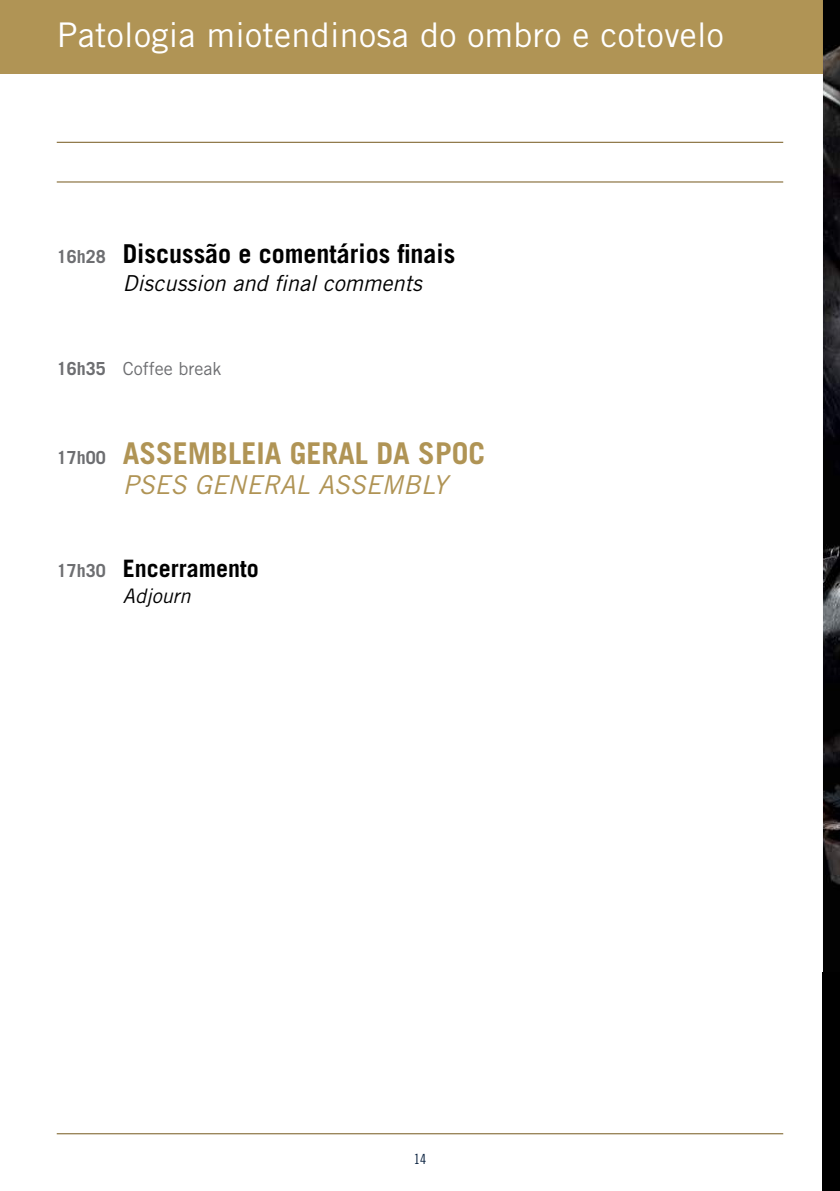
<style>
.page{position:relative;width:840px;height:1191px;background:#fff}
.page>*{position:absolute;margin:0;border:0;box-sizing:border-box;transform-origin:0 0}
.t1{font:34px "Trade Gothic LT Std";letter-spacing:.01em;color:#fff}
.t2{font:700 30px "Trade Gothic LT Std";color:#b09455}
.t3{font:700 26px "Trade Gothic LT Std";color:#000}
.t4{font:italic 26px "Trade Gothic LT Std";color:#b09455}
.t5{font:700 24px "Trade Gothic LT Std";color:#000}
.t6{font:italic 22px "Trade Gothic LT Std";color:#000}
.t7{font:italic 20px "Trade Gothic LT Std";color:#000}
.t8{font:18px "Trade Gothic LT Std";color:#6d6e71}
.t9{font:14px "Trade Gothic LT Std Cn 18";color:#0a2240}
.s1{font-size:18px;color:#6d6e71}
.s2{font-weight:700}
</style>
<div class="page">
<div style="left:0;top:0;width:839px;height:74px;background:#b09455"></div>
<hr style="left:57px;top:1133px;width:725px;height:1px;background:#74581c">
<hr style="left:57px;top:142px;width:725px;height:1px;background:#74581c">
<hr style="left:57px;top:181px;width:725px;height:1px;background:#74581c">
<img style="left:823px;top:0;width:16px;height:972px">
<div style="left:822px;top:972px;width:17px;height:219px;background:#000"></div>
<p class="t1" style="left:57px;top:15px;width:668px">Patologia miotendinosa do ombro e cotovelo</p>
<p class="t3" style="left:57px;top:237px;width:400px"><span class="s1">16h28</span> Discussão e comentários finais</p>
<p class="t6" style="left:123px;top:269px;width:300px">Discussion and final comments</p>
<p class="t8" style="left:57px;top:358px;width:166px"><span class="s2">16h35</span> Coffee break</p>
<p class="t2" style="left:57px;top:435px;width:429px"><span class="s1">17h00</span> ASSEMBLEIA GERAL DA SPOC</p>
<p class="t4" style="left:123px;top:469px;width:326px">PSES GENERAL ASSEMBLY</p>
<p class="t5" style="left:57px;top:553px;width:203px"><span class="s1">17h30</span> Encerramento</p>
<p class="t7" style="left:123px;top:583px;width:69px">Adjourn</p>
<p class="t9" style="left:413px;top:1150px;width:14px">14</p>
</div>
